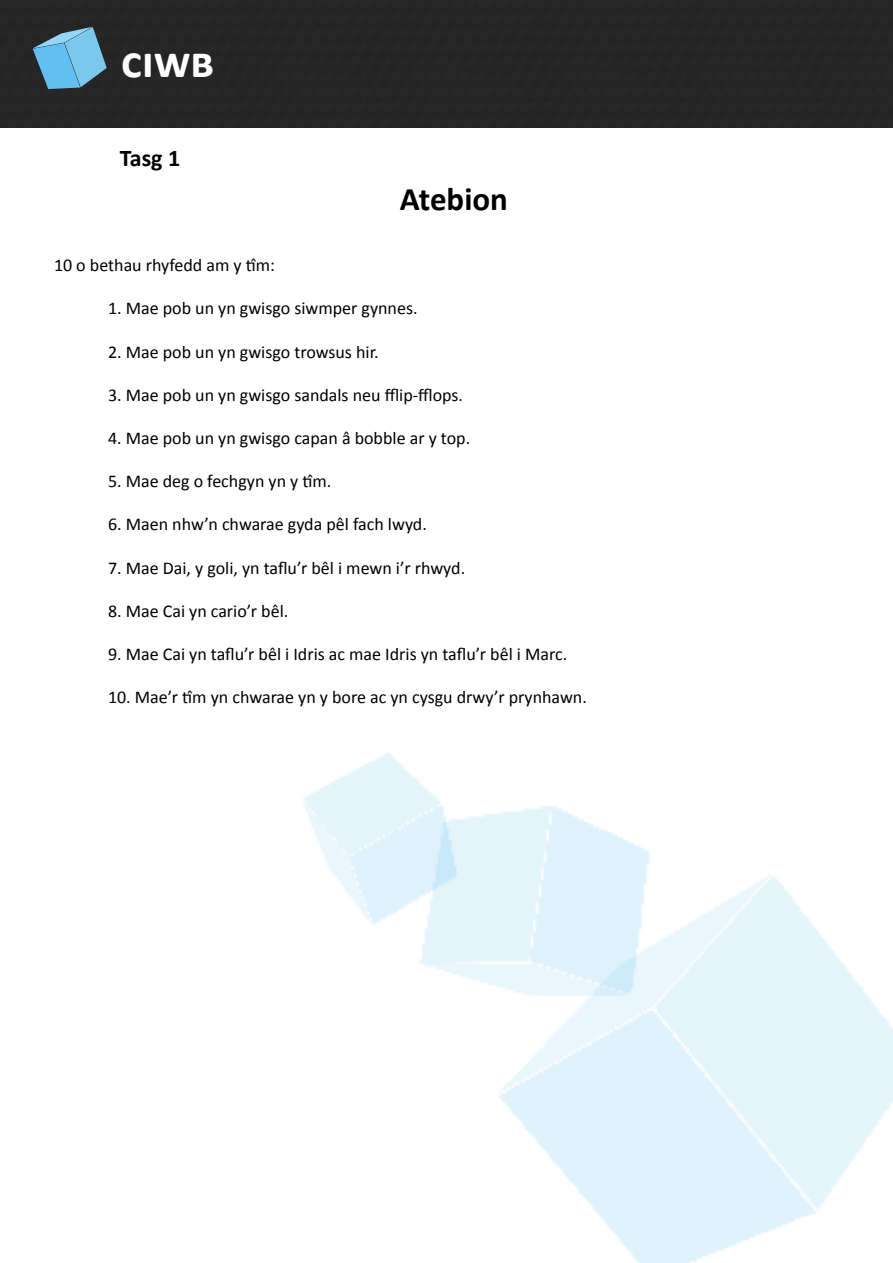
<style>
.page{position:relative;width:893px;height:1263px;background:#fff}
.page>*{position:absolute;margin:0;border:0;box-sizing:border-box;transform-origin:0 0}
.t1{font:700 45px "Calibri";color:#fff}
.t2{font:700 33px "Calibri";color:#000}
.t3{font:700 24px "Calibri";color:#000}
.t4{font:18px "Calibri";color:#000}
</style>
<div class="page">
<div style="left:0;top:0;width:893px;height:128px;background:#262626"></div>
<svg style="left:33px;top:27px;width:74px;height:62px;background:#5992af"></svg>
<img style="left:303px;top:753px;width:590px;height:510px">
<h1 class="t1" style="left:121px;top:31px;width:95px">ciwb</h1>
<h3 class="t3" style="left:120px;top:141px;width:62px">Tasg 1</h3>
<h2 class="t2" style="left:400px;top:175px;width:109px">Atebion</h2>
<p class="t4" style="left:54px;top:253px;width:222px">10 o bethau rhyfedd am y tîm:</p>
<p class="t4" style="left:108px;top:296px;width:311px">1. Mae pob un yn gwisgo siwmper gynnes.</p>
<p class="t4" style="left:108px;top:339px;width:272px">2. Mae pob un yn gwisgo trowsus hir.</p>
<p class="t4" style="left:108px;top:382px;width:357px">3. Mae pob un yn gwisgo sandals neu fflip-fflops.</p>
<p class="t4" style="left:108px;top:426px;width:364px">4. Mae pob un yn gwisgo capan â bobble ar y top.</p>
<p class="t4" style="left:108px;top:469px;width:225px">5. Mae deg o fechgyn yn y tîm.</p>
<p class="t4" style="left:108px;top:512px;width:320px">6. Maen nhw’n chwarae gyda pêl fach lwyd.</p>
<p class="t4" style="left:108px;top:555px;width:359px">7. Mae Dai, y goli, yn taflu’r bêl i mewn i’r rhwyd.</p>
<p class="t4" style="left:108px;top:598px;width:182px">8. Mae Cai yn cario’r bêl.</p>
<p class="t4" style="left:108px;top:642px;width:461px">9. Mae Cai yn taflu’r bêl i Idris ac mae Idris yn taflu’r bêl i Marc.</p>
<p class="t4" style="left:108px;top:685px;width:480px">10. Mae’r tîm yn chwarae yn y bore ac yn cysgu drwy’r prynhawn.</p>
</div>
